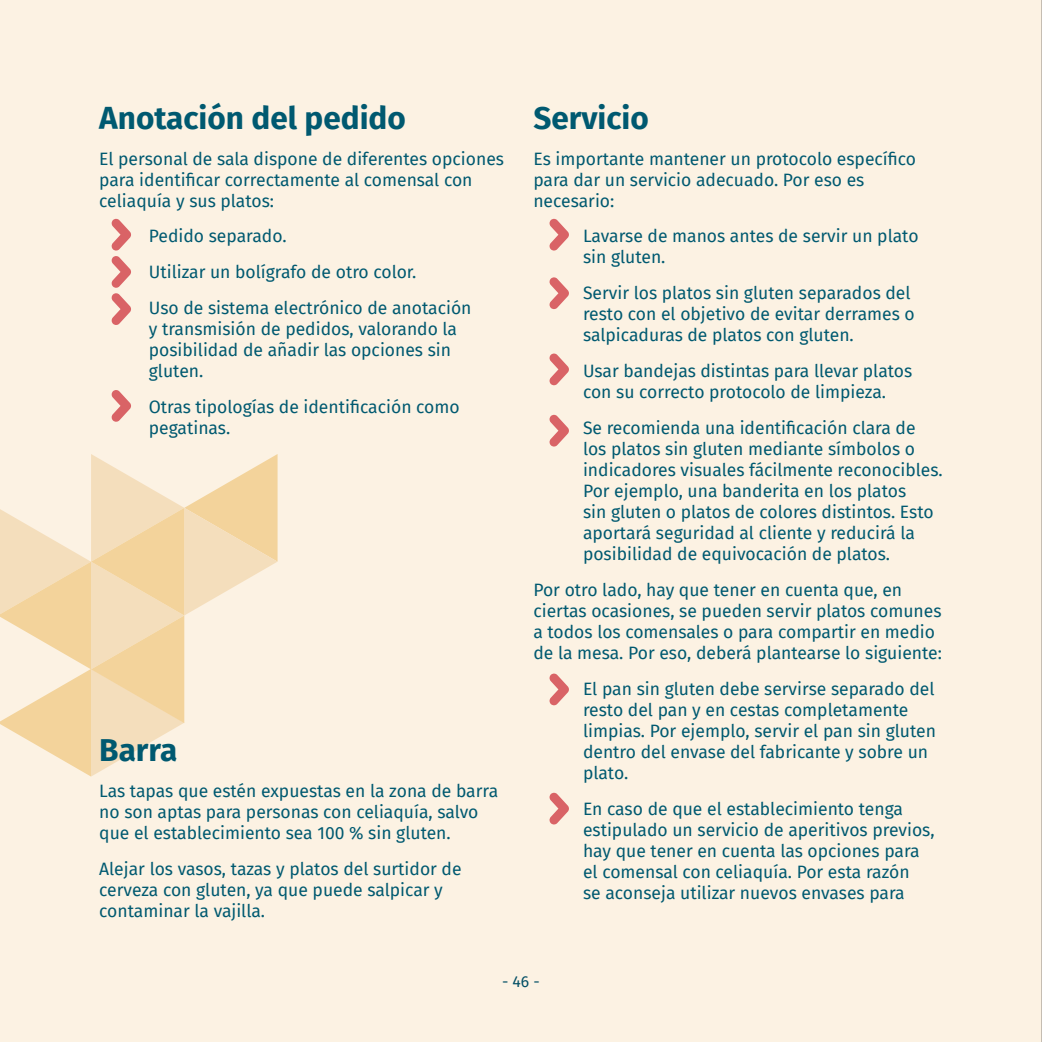
<style>
.page{position:relative;width:1042px;height:1042px;background:#fcf2e3}
.page>*{position:absolute;margin:0;border:0;box-sizing:border-box;transform-origin:0 0}
.t1{font:700 31.5px "Fira Sans";color:#005970}
.t2{font:17.5px/21px "Fira Sans";color:#005970}
.t3{font:15.75px "Fira Sans";color:#034f65}
</style>
<div class="page">
<hr style="left:1041px;top:0;width:1px;height:1042px;background:#000">
<svg style="left:0;top:454px;width:277px;height:322px"></svg>
<svg style="left:111px;top:218px;width:20px;height:107px"></svg>
<svg style="left:111px;top:390px;width:20px;height:32px"></svg>
<svg style="left:549px;top:218px;width:20px;height:33px"></svg>
<svg style="left:549px;top:277px;width:20px;height:33px"></svg>
<svg style="left:549px;top:353px;width:20px;height:33px"></svg>
<svg style="left:549px;top:414px;width:20px;height:33px"></svg>
<svg style="left:549px;top:673px;width:20px;height:33px"></svg>
<svg style="left:549px;top:792px;width:20px;height:33px"></svg>
<h1 class="t1" style="left:99px;top:91px;width:308px">Anotación del pedido</h1>
<p class="t2" style="left:99px;top:147px;width:406px">El personal de sala dispone de diferentes opciones para identificar correctamente al comensal con celiaquía y sus platos:</p>
<p class="t2" style="left:149px;top:218px;width:324px;line-height:35.9px">Pedido separado.<br>Utilizar un bolígrafo de otro color.<br>Uso de sistema electrónico de anotación</p>
<p class="t2" style="left:149px;top:318px;width:310px">y transmisión de pedidos, valorando la posibilidad de añadir las opciones sin gluten.</p>
<p class="t2" style="left:149px;top:396px;width:312px">Otras tipologías de identificación como pegatinas.</p>
<h1 class="t1" style="left:99px;top:724px;width:80px">Barra</h1>
<p class="t2" style="left:99px;top:780px;width:400px">Las tapas que estén expuestas en la zona de barra no son aptas para personas con celiaquía, salvo que el establecimiento sea 100 % sin gluten.</p>
<p class="t2" style="left:99px;top:858px;width:364px">Alejar los vasos, tazas y platos del surtidor de cerveza con gluten, ya que puede salpicar y contaminar la vajilla.</p>
<h1 class="t1" style="left:533px;top:91px;width:117px">Servicio</h1>
<p class="t2" style="left:533px;top:147px;width:384px">Es importante mantener un protocolo específico para dar un servicio adecuado. Por eso es necesario:</p>
<p class="t2" style="left:583px;top:225px;width:337px">Lavarse de manos antes de servir un plato sin gluten.</p>
<p class="t2" style="left:583px;top:282px;width:333px">Servir los platos sin gluten separados del resto con el objetivo de evitar derrames o salpicaduras de platos con gluten.</p>
<p class="t2" style="left:583px;top:360px;width:331px">Usar bandejas distintas para llevar platos con su correcto protocolo de limpieza.</p>
<p class="t2" style="left:583px;top:417px;width:361px">Se recomienda una identificación clara de los platos sin gluten mediante símbolos o indicadores visuales fácilmente reconocibles.<br>Por ejemplo, una banderita en los platos<br>sin gluten o platos de colores distintos. Esto aportará seguridad al cliente y reducirá la posibilidad de equivocación de platos.</p>
<p class="t2" style="left:533px;top:579px;width:410px">Por otro lado, hay que tener en cuenta que, en ciertas ocasiones, se pueden servir platos comunes a todos los comensales o para compartir en medio de la mesa. Por eso, deberá plantearse lo siguiente:</p>
<p class="t2" style="left:583px;top:678px;width:354px">El pan sin gluten debe servirse separado del resto del pan y en cestas completamente limpias. Por ejemplo, servir el pan sin gluten dentro del envase del fabricante y sobre un plato.</p>
<p class="t2" style="left:583px;top:798px;width:353px">En caso de que el establecimiento tenga estipulado un servicio de aperitivos previos, hay que tener en cuenta las opciones para el comensal con celiaquía. Por esta razón<br>se aconseja utilizar nuevos envases para</p>
<p class="t3" style="left:502px;top:970px;width:39px">- 46 -</p>
</div>
